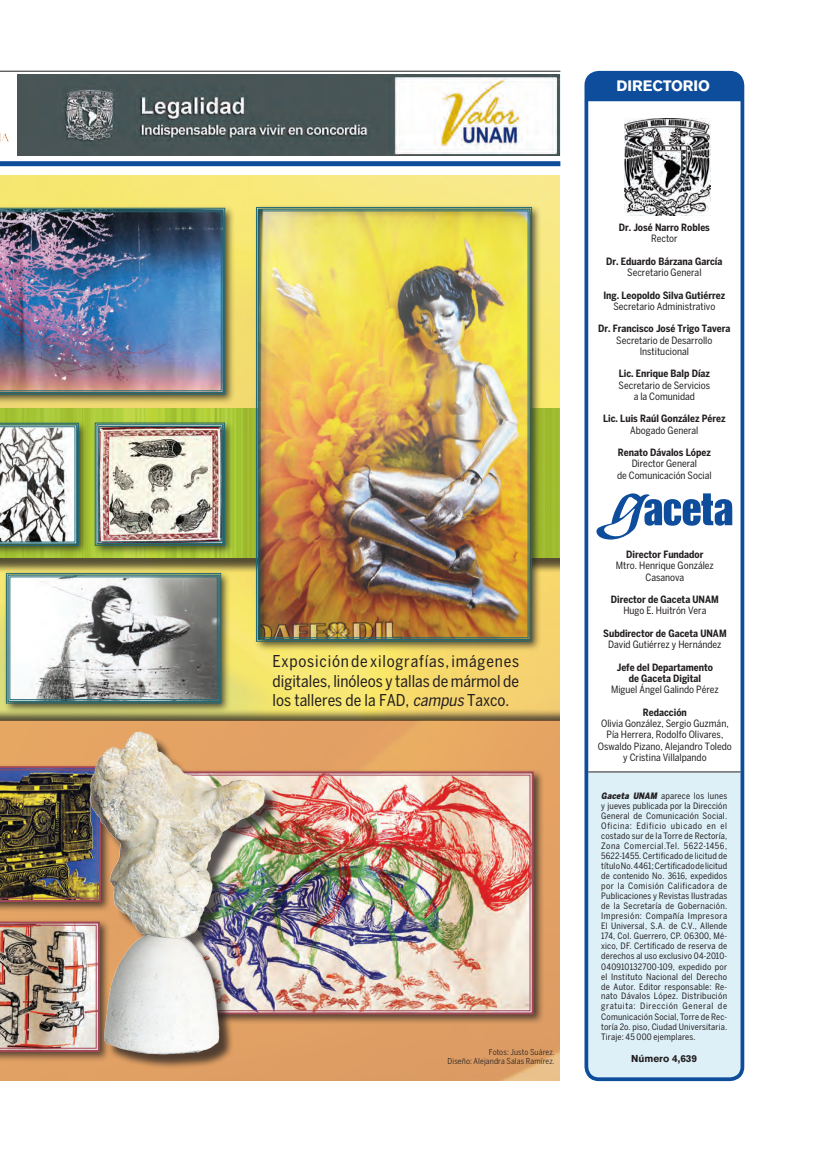
<style>
.page{position:relative;width:815px;height:1152px;background:#fff}
.page>*{position:absolute;margin:0;border:0;box-sizing:border-box;transform-origin:0 0}
.t1{font:condensed 16.25px/19.5px "Benton Sans";color:#231f20;text-align:justify}
.t2{font:700 15px "Akzidenz Grotesk BQ";color:#fff}
.t3{font:condensed 10px/11.2px "Benton Sans";color:#231f20;text-align:center}
.t4{font:700 condensed 10px/11.2px "Benton Sans";color:#231f20;text-align:center}
.t5{font:700 10px "Akzidenz Grotesk BQ";color:#231f20}
.t6{font:condensed 8.75px/10px "Benton Sans";letter-spacing:.02em;color:#231f20;text-align:justify}
.t7{font:condensed 8.12px/9.8px "Benton Sans";letter-spacing:.02em;color:#231f20;text-align:right}
.s1{font-style:italic}
.s2{font-weight:900;font-style:italic}
</style>
<div class="page">
<img style="left:0;top:175px;width:560px;height:533px">
<div style="left:0;top:410px;width:639px;height:163px;background:#231f20;opacity:.75"></div>
<img style="left:0;top:408px;width:560px;height:149px">
<div style="left:253px;top:204px;width:289px;height:448px;background:#231f20;opacity:.75"></div>
<img style="left:256px;top:207px;width:276px;height:435px">
<div style="left:258px;top:209px;width:272px;height:431px;border:1px solid #236a75"></div>
<div style="left:260px;top:211px;width:268px;height:427px;border:1px solid #236a75"></div>
<div style="left:0;top:420px;width:89px;height:136px;background:#231f20;opacity:.75"></div>
<svg style="left:0;top:423px;width:79px;height:123px"></svg>
<div style="left:3px;top:570px;width:229px;height:144px;background:#231f20;opacity:.75"></div>
<svg style="left:6px;top:573px;width:215px;height:130px"></svg>
<div style="left:8px;top:574px;width:212px;height:128px;border:1px solid #236a75"></div>
<div style="left:10px;top:576px;width:208px;height:124px;border:1px solid #236a75"></div>
<div style="left:0;top:205px;width:236px;height:200px;background:#231f20;opacity:.75"></div>
<svg style="left:0;top:208px;width:225px;height:187px"></svg>
<svg style="left:0;top:209px;width:224px;height:184px"></svg>
<img style="left:0;top:211px;width:222px;height:180px">
<div style="left:92px;top:419px;width:143px;height:137px;background:#231f20;opacity:.75"></div>
<img style="left:95px;top:422px;width:130px;height:124px">
<div style="left:96px;top:424px;width:127px;height:120px;border:1px solid #236a75"></div>
<div style="left:98px;top:426px;width:123px;height:116px;border:1px solid #236a75"></div>
<img style="left:0;top:720px;width:560px;height:361px">
<div style="left:0;top:918px;width:110px;height:144px;background:#231f20;opacity:.75"></div>
<img style="left:0;top:920px;width:74px;height:133px">
<div style="left:0;top:763px;width:111px;height:149px;background:#231f20;opacity:.75"></div>
<img style="left:0;top:765px;width:74px;height:138px">
<div style="left:158px;top:768px;width:386px;height:256px;background:#231f20;opacity:.75"></div>
<img style="left:280px;top:770px;width:255px;height:245px">
<div style="left:560px;top:118px;width:103px;height:1007px;background:#fff"></div>
<div style="left:589px;top:772px;width:154px;height:308px;background:#ddeff7"></div>
<div style="left:584px;top:71px;width:160px;height:1010px;border:4px solid #0d4d9b;border-radius:12px"></div>
<img style="left:624px;top:118px;width:87px;height:97px">
<div style="left:586px;top:73px;width:156px;height:28px;background:#0d4d9b"></div>
<svg style="left:596px;top:493px;width:136px;height:47px"></svg>
<hr style="left:588px;top:771px;width:153px;height:1px;background:#231f20">
<hr style="left:0;top:71px;width:560px;height:1px;background:#231f20">
<div style="left:0;top:161px;width:560px;height:5px;background:#0d4d9b"></div>
<img style="left:18px;top:75px;width:542px;height:81px">
<img style="left:0;top:133px;width:9px;height:9px">
<div style="left:93px;top:734px;width:187px;height:335px;background:#231f20;opacity:.75"></div>
<img style="left:74px;top:676px;width:202px;height:394px">
<h2 class="t2" style="left:617px;top:77px;width:95px">DIRECTORIO</h2>
<h1 class="t1" style="left:273px;top:651px;width:248px">Exposición de xilografías, imágenes digitales, linóleos y tallas de mármol de los talleres de la FAD, <span class="s1">campus</span> Taxco.</h1>
<p class="t7" style="left:447px;top:1046px;width:109px">Fotos: Justo Suárez.<br>Diseño: Alejandra Salas Ramírez.</p>
<p class="t4" style="left:619px;top:222px;width:93px">Dr. José Narro Robles</p>
<p class="t3" style="left:651px;top:233px;width:28px">Rector</p>
<p class="t4" style="left:606px;top:255px;width:118px">Dr. Eduardo Bárzana García</p>
<p class="t3" style="left:627px;top:267px;width:76px">Secretario General</p>
<p class="t4" style="left:603px;top:289px;width:123px">Ing. Leopoldo Silva Gutiérrez</p>
<p class="t3" style="left:613px;top:300px;width:103px">Secretario Administrativo</p>
<p class="t4" style="left:598px;top:323px;width:134px">Dr. Francisco José Trigo Tavera</p>
<p class="t3" style="left:616px;top:334px;width:98px">Secretario de Desarrollo<br>Institucional</p>
<p class="t4" style="left:619px;top:368px;width:93px">Lic. Enrique Balp Díaz</p>
<p class="t3" style="left:619px;top:379px;width:93px">Secretario de Servicios a la Comunidad</p>
<p class="t4" style="left:603px;top:413px;width:124px">Lic. Luis Raúl González Pérez</p>
<p class="t3" style="left:630px;top:424px;width:70px">Abogado General</p>
<p class="t4" style="left:618px;top:447px;width:94px">Renato Dávalos López</p>
<p class="t3" style="left:617px;top:458px;width:96px">Director General<br>de Comunicación Social</p>
<p class="t4" style="left:626px;top:549px;width:79px">Director Fundador</p>
<p class="t3" style="left:616px;top:560px;width:100px">Mtro. Henrique González<br>Casanova</p>
<p class="t4" style="left:611px;top:594px;width:109px">Director de Gaceta UNAM</p>
<p class="t3" style="left:623px;top:605px;width:85px">Hugo E. Huitrón Vera</p>
<p class="t4" style="left:603px;top:627px;width:125px">Subdirector de Gaceta UNAM</p>
<p class="t3" style="left:608px;top:639px;width:115px">David Gutiérrez y Hernández</p>
<p class="t4" style="left:617px;top:661px;width:98px">Jefe del Departamento de Gaceta Digital</p>
<p class="t3" style="left:611px;top:684px;width:109px">Miguel Ángel Galindo Pérez</p>
<p class="t4" style="left:643px;top:706px;width:45px">Redacción</p>
<p class="t3" style="left:598px;top:717px;width:136px">Olivia González, Sergio Guzmán,<br>Pía Herrera, Rodolfo Olivares,<br>Oswaldo Pizano, Alejandro Toledo y Cristina Villalpando</p>
<p class="t6" style="left:601px;top:791px;width:127px"><span class="s2">Gaceta UNAM</span> aparece los lunes y jueves publicada por la Dirección General de Comunicación Social.<br>Oficina: Edificio ubicado en el costado sur de la Torre de Rectoría, Zona Comercial.Tel. 5622-1456, 5622-1455. Certificado de licitud de título No. 4461; Certificado de licitud de contenido No. 3616, expedidos por la Comisión Calificadora de Publicaciones y Revistas Ilustradas de la Secretaría de Gobernación.<br>Impresión: Compañía Impresora El Universal, S.A. de C.V., Allende 174, Col. Guerrero, CP. 06300, Mé&shy;xico, DF. Certificado de reserva de derechos al uso exclusivo 04-2010- 040910132700-109, expedido por el Instituto Nacional del Derecho de Autor. Editor responsable: Re&shy;nato Dávalos López. Distribución gratuita: Dirección General de Comunicación Social, Torre de Rec&shy;toría 2o. piso, Ciudad Universitaria.<br>Tiraje: 45 000 ejemplares.</p>
<p class="t5" style="left:631px;top:1052px;width:68px">Número 4,639</p>
</div>
